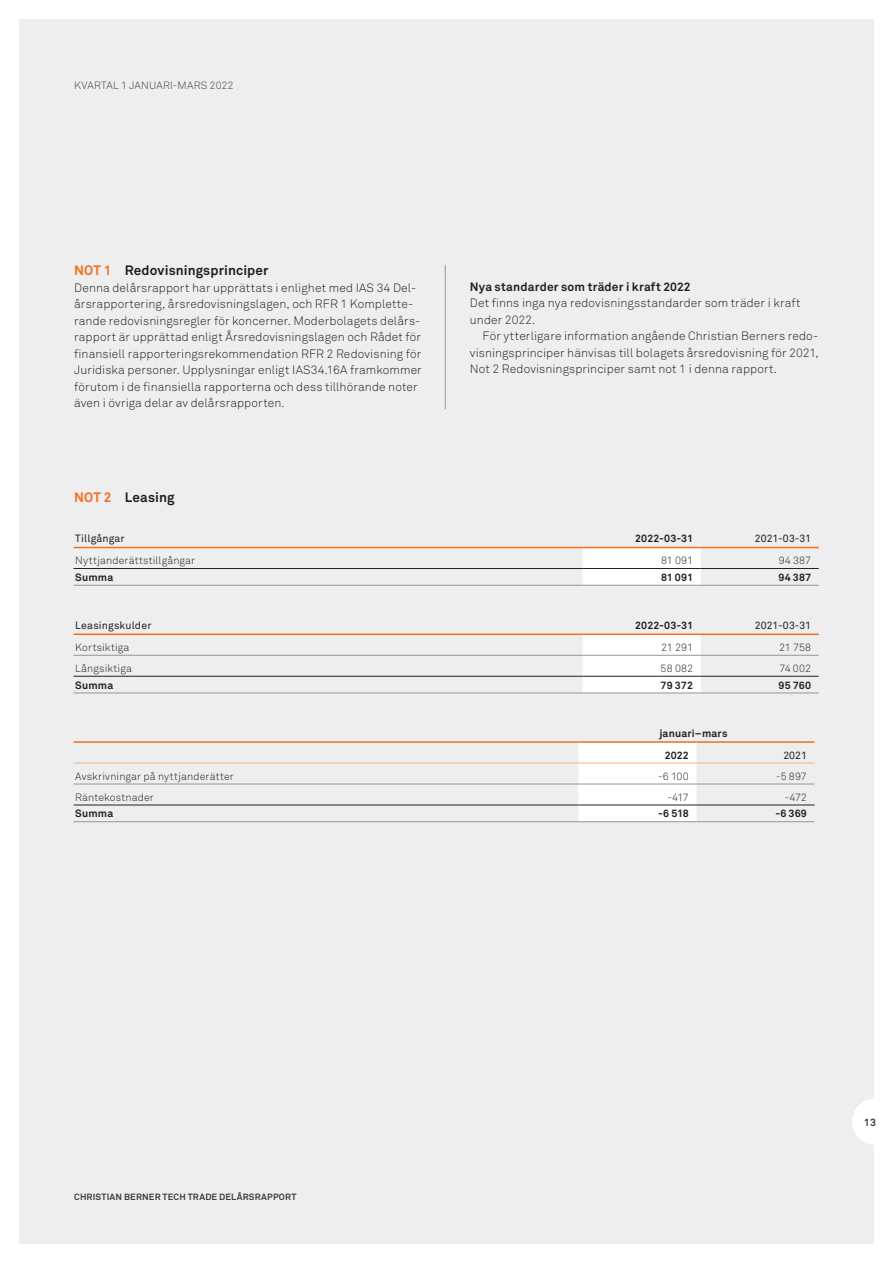
<style>
.page{position:relative;width:893px;height:1263px;background:#fff}
.page>*{position:absolute;margin:0;border:0;box-sizing:border-box;transform-origin:0 0}
.F_03_Mell_1{font:700 13.5px "Akkurat Pro";letter-spacing:.01em;color:#231f20}
.F_01_Bröd_u_indrag{font:12px/16.5px "Akkurat Light Pro";letter-spacing:.01em;color:#231f20}
.F_02_Bröd_m_indrag{font:12px/16.5px "Akkurat Light Pro";letter-spacing:.01em;color:#231f20;text-align:justify}
.F_04_Mell_2{font:12px/16.5px "Akkurat Light Pro";letter-spacing:.01em;color:#231f20}
.F_04_Mell_2-2{font:700 12px "Akkurat Pro";letter-spacing:.015em;color:#231f20}
.F_14_T_TEXT{font:10.5px "Akkurat Light Pro";letter-spacing:.01em;color:#231f20}
.F_15_T_FET{font:700 10.5px "Akkurat Pro";letter-spacing:.015em;color:#231f20}
.F_16_T_HUVUD{font:10.5px "Akkurat Pro";letter-spacing:.015em;color:#231f20}
.F_16_T_HUVUD_FET{font:700 10.5px "Akkurat Pro";letter-spacing:.015em;color:#231f20}
.t1{font:10.5px "Akkurat Light Pro";letter-spacing:.015em;color:#3e3e3f}
.F_14_T_TEXT-2{font:700 10.5px "Akkurat Pro";color:#231f20}
.F_14_T_TEXT-3{font:10.5px "Akkurat Pro";color:#231f20}
.t2{font:700 10.5px "Akkurat Pro";color:#3e3e3f}
.t3{font:700 9px "Akkurat Pro";letter-spacing:.02em;color:#3e3e3f}
.s1{color:#f36e21}
</style>
<div class="page">
<div style="left:19px;top:19px;width:855px;height:1225px;background:#eeeeef"></div>
<svg style="left:852px;top:1099px;width:22px;height:45px"></svg>
<div style="left:583px;top:548px;width:118px;height:37px;background:#fff"></div>
<hr style="left:74px;top:547px;width:509px;height:1px;background:#f36e21">
<hr style="left:583px;top:547px;width:118px;height:1px;background:#f36e21">
<hr style="left:701px;top:547px;width:118px;height:1px;background:#f36e21">
<hr style="left:74px;top:568px;width:509px;height:1px;background:#231f20">
<hr style="left:583px;top:568px;width:118px;height:1px;background:#231f20">
<hr style="left:701px;top:568px;width:118px;height:1px;background:#231f20">
<hr style="left:74px;top:585px;width:509px;height:1px;background:#939598">
<hr style="left:583px;top:585px;width:118px;height:1px;background:#939598">
<hr style="left:701px;top:585px;width:118px;height:1px;background:#939598">
<svg style="left:583px;top:635px;width:118px;height:58px"></svg>
<hr style="left:74px;top:633px;width:509px;height:2px;background:#f36e21">
<hr style="left:583px;top:633px;width:118px;height:2px;background:#f36e21">
<hr style="left:701px;top:633px;width:118px;height:2px;background:#f36e21">
<hr style="left:74px;top:655px;width:509px;height:1px;background:#939598">
<hr style="left:583px;top:655px;width:118px;height:1px;background:#939598">
<hr style="left:701px;top:655px;width:118px;height:1px;background:#939598">
<hr style="left:74px;top:693px;width:509px;height:1px;background:#939598">
<hr style="left:583px;top:693px;width:118px;height:1px;background:#939598">
<hr style="left:701px;top:693px;width:118px;height:1px;background:#939598">
<hr style="left:74px;top:676px;width:509px;height:1px;background:#231f20">
<hr style="left:583px;top:676px;width:118px;height:1px;background:#231f20">
<hr style="left:701px;top:676px;width:118px;height:1px;background:#231f20">
<hr style="left:445px;top:265px;width:1px;height:144px;background:#939598">
<div style="left:578px;top:743px;width:118px;height:78px;background:#fff"></div>
<hr style="left:74px;top:741px;width:504px;height:2px;background:#f36e21">
<hr style="left:578px;top:741px;width:118px;height:2px;background:#f36e21">
<hr style="left:696px;top:741px;width:118px;height:2px;background:#f36e21">
<hr style="left:74px;top:763px;width:504px;height:1px;background:#f9b281">
<hr style="left:578px;top:763px;width:118px;height:1px;background:#f9b281">
<hr style="left:696px;top:763px;width:118px;height:1px;background:#f9b281">
<hr style="left:74px;top:784px;width:504px;height:1px;background:#939598">
<hr style="left:578px;top:784px;width:118px;height:1px;background:#939598">
<hr style="left:696px;top:784px;width:118px;height:1px;background:#939598">
<hr style="left:74px;top:821px;width:504px;height:1px;background:#939598">
<hr style="left:578px;top:821px;width:118px;height:1px;background:#939598">
<hr style="left:696px;top:821px;width:118px;height:1px;background:#939598">
<hr style="left:74px;top:805px;width:504px;height:1px;background:#231f20">
<hr style="left:578px;top:805px;width:118px;height:1px;background:#231f20">
<hr style="left:696px;top:805px;width:118px;height:1px;background:#231f20">
<p class="t1" style="left:74px;top:79px;width:161px">KVARTAL 1 JANUARI-MARS 2022</p>
<p class="F_03_Mell_1" style="left:74px;top:262px;width:196px"><span class="s1">NOT 1</span> Redovisningsprinciper</p>
<p class="F_01_Bröd_u_indrag" style="left:74px;top:280px;width:349px">Denna delårsrapport har upprättats i enlighet med IAS 34 Del&shy;årsrapportering, årsredovisningslagen, och RFR 1 Komplette&shy;rande redovisningsregler för koncerner. Moderbolagets delårs&shy;rapport är upprättad enligt Årsredovisningslagen och Rådet för finansiell rapporteringsrekommendation RFR 2 Redovisning för Juridiska personer. Upplysningar enligt IAS34.16A framkommer förutom i de finansiella rapporterna och dess tillhörande noter även i övriga delar av delårsrapporten.</p>
<p class="F_04_Mell_2-2" style="left:470px;top:279px;width:222px">Nya standarder som träder i kraft 2022</p>
<p class="F_04_Mell_2" style="left:470px;top:295px;width:332px">Det finns inga nya redovisningsstandarder som träder i kraft under 2022.</p>
<p class="F_02_Bröd_m_indrag" style="left:470px;top:328px;width:350px;text-indent:13px">För ytterligare information angående Christian Berners redo&shy;visningsprinciper hänvisas till bolagets årsredovisning för 2021, Not 2 Redovisningsprinciper samt not 1 i denna rapport.</p>
<p class="F_03_Mell_1" style="left:74px;top:489px;width:102px"><span class="s1">NOT 2</span> Leasing</p>
<p class="F_16_T_HUVUD" style="left:75px;top:532px;width:51px">Tillgångar</p>
<p class="F_16_T_HUVUD_FET" style="left:635px;top:532px;width:59px">2022-03-31</p>
<p class="F_16_T_HUVUD" style="left:755px;top:532px;width:58px">2021-03-31</p>
<p class="F_14_T_TEXT" style="left:75px;top:554px;width:121px">Nyttjanderättstillgångar</p>
<p class="F_14_T_TEXT" style="left:661px;top:554px;width:33px">81 091</p>
<p class="F_14_T_TEXT" style="left:779px;top:554px;width:34px">94 387</p>
<p class="F_15_T_FET" style="left:75px;top:571px;width:40px">Summa</p>
<p class="F_15_T_FET" style="left:661px;top:571px;width:33px">81 091</p>
<p class="F_15_T_FET" style="left:778px;top:571px;width:34px">94 387</p>
<p class="F_16_T_HUVUD" style="left:75px;top:619px;width:78px">Leasingskulder</p>
<p class="F_16_T_HUVUD_FET" style="left:635px;top:619px;width:59px">2022-03-31</p>
<p class="F_16_T_HUVUD" style="left:755px;top:619px;width:58px">2021-03-31</p>
<p class="F_14_T_TEXT" style="left:75px;top:641px;width:56px">Kortsiktiga</p>
<p class="F_14_T_TEXT" style="left:661px;top:641px;width:33px">21 291</p>
<p class="F_14_T_TEXT" style="left:779px;top:641px;width:34px">21 758</p>
<p class="F_14_T_TEXT" style="left:75px;top:662px;width:58px">Långsiktiga</p>
<p class="F_14_T_TEXT" style="left:661px;top:662px;width:34px">58 082</p>
<p class="F_14_T_TEXT" style="left:779px;top:662px;width:33px">74 002</p>
<p class="F_15_T_FET" style="left:75px;top:678px;width:40px">Summa</p>
<p class="F_15_T_FET" style="left:661px;top:678px;width:34px">79 372</p>
<p class="F_15_T_FET" style="left:779px;top:678px;width:34px">95 760</p>
<p class="F_16_T_HUVUD_FET" style="left:659px;top:726px;width:70px">januari–mars</p>
<p class="F_14_T_TEXT-2" style="left:665px;top:748px;width:26px">2022</p>
<p class="F_14_T_TEXT-3" style="left:783px;top:749px;width:25px">2021</p>
<p class="F_14_T_TEXT" style="left:75px;top:770px;width:160px">Avskrivningar på nyttjanderätter</p>
<p class="F_14_T_TEXT" style="left:658px;top:770px;width:32px">-6 100</p>
<p class="F_14_T_TEXT" style="left:776px;top:770px;width:32px">-5 897</p>
<p class="F_14_T_TEXT" style="left:75px;top:791px;width:80px">Räntekostnader</p>
<p class="F_14_T_TEXT" style="left:667px;top:791px;width:23px">-417</p>
<p class="F_14_T_TEXT" style="left:785px;top:791px;width:24px">-472</p>
<p class="F_15_T_FET" style="left:75px;top:807px;width:40px">Summa</p>
<p class="F_15_T_FET" style="left:658px;top:807px;width:32px">-6 518</p>
<p class="F_15_T_FET" style="left:775px;top:807px;width:33px">-6 369</p>
<p class="t3" style="left:74px;top:1191px;width:224px">CHRISTIAN BERNER TECH TRADE DELÅRSRAPPORT</p>
<p class="t2" style="left:864px;top:1116px;width:14px">13</p>
</div>
